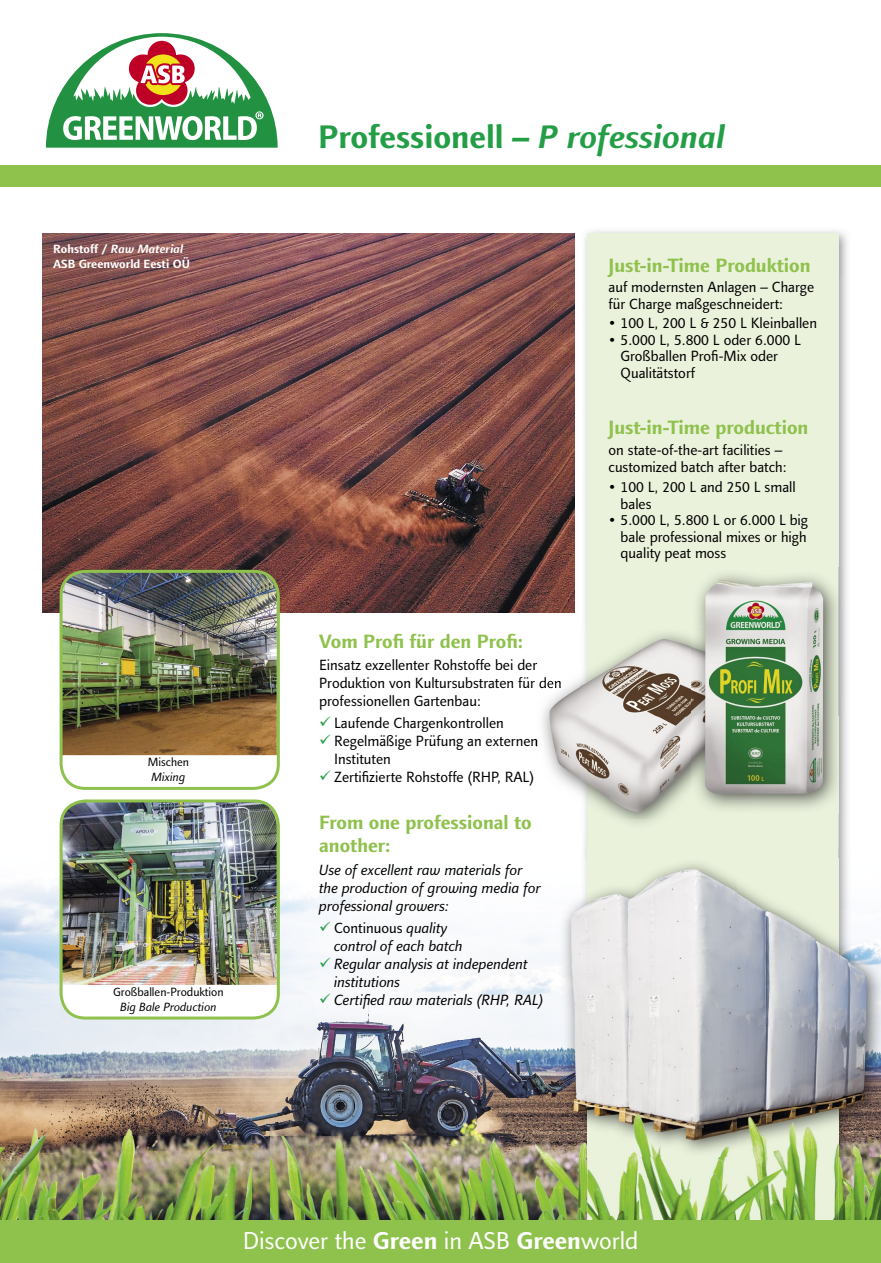
<style>
.page{position:relative;width:881px;height:1263px;background:#fff}
.page>*{position:absolute;margin:0;border:0;box-sizing:border-box;transform-origin:0 0}
.t1{font:700 33px "Linotype Finnegan";color:#239e46}
.t2{font:24.75px "Linotype Finnegan";color:#fff}
.t3{font:700 19.5px/23.4px "Linotype Finnegan";color:#8fc14d}
.t4{font:15px/16.5px "Linotype Finnegan";color:#000}
.t5{font:italic 15px/18px "Linotype Finnegan";color:#000}
.t6{font:700 12.15px/14.5px "Linotype Finnegan";color:#fff}
.t7{font:12.15px "Linotype Finnegan";color:#000}
.t8{font:italic 12.15px "Linotype Finnegan";color:#000}
.s1{font-style:italic}
.s2{color:#239e46}
.s3{font-style:normal}
.s4{font-weight:700}
</style>
<div class="page">
<img style="left:0;top:847px;width:587px;height:373px">
<div style="left:0;top:166px;width:880px;height:21px;background:#8fc14d"></div>
<svg style="left:46px;top:33px;width:232px;height:115px"></svg>
<img style="left:584px;top:231px;width:264px;height:45px">
<img style="left:838px;top:276px;width:10px;height:571px">
<div style="left:587px;top:234px;width:251px;height:995px;background:#ebf2dc"></div>
<svg style="left:838px;top:847px;width:10px;height:11px"></svg>
<img style="left:838px;top:1157px;width:42px;height:63px">
<img style="left:587px;top:863px;width:251px;height:357px">
<img style="left:559px;top:858px;width:21px;height:4px">
<svg style="left:580px;top:858px;width:7px;height:4px"></svg>
<svg style="left:559px;top:1156px;width:28px;height:1px"></svg>
<img style="left:551px;top:862px;width:36px;height:294px">
<img style="left:838px;top:862px;width:42px;height:294px">
<div style="left:0;top:1220px;width:880px;height:43px;background:#8fc14d"></div>
<img style="left:43px;top:234px;width:531px;height:378px">
<img style="left:60px;top:571px;width:217px;height:184px">
<svg style="left:60px;top:755px;width:218px;height:33px"></svg>
<div style="left:60px;top:570px;width:220px;height:220px;border:3px solid #8fc14d;border-radius:24px"></div>
<img style="left:60px;top:803px;width:216px;height:182px">
<svg style="left:60px;top:985px;width:218px;height:33px"></svg>
<div style="left:60px;top:799px;width:220px;height:220px;border:3px solid #8fc14d;border-radius:24px"></div>
<svg style="left:585px;top:819px;width:2px;height:11px"></svg>
<img style="left:587px;top:819px;width:67px;height:5px">
<svg style="left:539px;top:681px;width:3px;height:7px"></svg>
<img style="left:542px;top:630px;width:149px;height:189px">
<img style="left:542px;top:677px;width:19px;height:11px">
<img style="left:691px;top:567px;width:152px;height:247px">
<img style="left:691px;top:627px;width:13px;height:89px">
<img style="left:704px;top:579px;width:118px;height:215px">
<p class="t6" style="left:53px;top:242px;width:138px">Rohstoff / <span class="s1">Raw Material<br></span>ASB Greenworld Eesti OÜ</p>
<p class="t7" style="left:148px;top:755px;width:43px">Mischen</p>
<p class="t8" style="left:151px;top:770px;width:35px">Mixing</p>
<p class="t7" style="left:113px;top:985px;width:112px">Großballen-Produktion</p>
<p class="t8" style="left:120px;top:999px;width:98px">Big Bale Production</p>
<h1 class="t1" style="left:318px;top:117px;width:409px">Professionell – <span class="s1">P rofessional</span></h1>
<h3 class="t3" style="left:319px;top:630px;width:205px">Vom Profi für den Profi:</h3>
<p class="t4" style="left:319px;top:656px;width:244px;line-height:18px">Einsatz exzellenter Rohstoffe bei der<br>Produktion von Kultursubstraten für den professionellen Gartenbau:</p>
<p class="t4" style="left:319px;top:715px;width:186px"><span class="s2">✓</span> Laufende Chargenkontrollen</p>
<p class="t4" style="left:334px;top:732px;width:205px;line-height:18px;text-indent:-15px"><span class="s2">✓</span> Regelmäßige Prüfung an externen<br>Instituten</p>
<p class="t4" style="left:319px;top:769px;width:216px"><span class="s2">✓</span> Zertifizierte Rohstoffe (RHP, RAL)</p>
<h3 class="t3" style="left:319px;top:811px;width:214px">From one professional to another:</h3>
<p class="t5" style="left:319px;top:861px;width:223px">Use of excellent raw materials for the production of growing media for professional growers:</p>
<p class="t5" style="left:334px;top:919px;width:130px;text-indent:-15px"><span class="s2">✓</span> <span class="s3">Continuous</span> quality control of each batch</p>
<p class="t5" style="left:334px;top:955px;width:195px;text-indent:-15px"><span class="s2">✓</span> Regular analysis at independent institutions</p>
<p class="t5" style="left:319px;top:991px;width:225px"><span class="s2">✓</span> Certified raw materials (RHP, RAL)</p>
<h3 class="t3" style="left:608px;top:254px;width:203px">Just-in-Time Produktion</h3>
<p class="t4" style="left:608px;top:279px;width:207px">auf modernsten Anlagen – Charge für Charge maßgeschneidert:</p>
<p class="t4" style="left:608px;top:315px;width:210px">• 100 L, 200 L &amp; 250 L Kleinballen</p>
<p class="t4" style="left:620px;top:332px;width:182px;text-indent:-12px">• 5.000 L, 5.800 L oder 6.000 L<br>Großballen Profi-Mix oder<br>Qualitätstorf</p>
<h3 class="t3" style="left:608px;top:416px;width:201px">Just-in-Time production</h3>
<p class="t4" style="left:608px;top:442px;width:179px">on state-of-the-art facilities – customized batch after batch:</p>
<p class="t4" style="left:620px;top:479px;width:177px;text-indent:-12px">• 100 L, 200 L and 250 L small bales</p>
<p class="t4" style="left:620px;top:512px;width:189px;text-align:justify;text-indent:-12px">• 5.000 L, 5.800 L or 6.000 L big bale professional mixes or high quality peat moss</p>
<h2 class="t2" style="left:243px;top:1226px;width:397px">Discover the <span class="s4">Green</span> in ASB <span class="s4">Green</span>world</h2>
</div>
